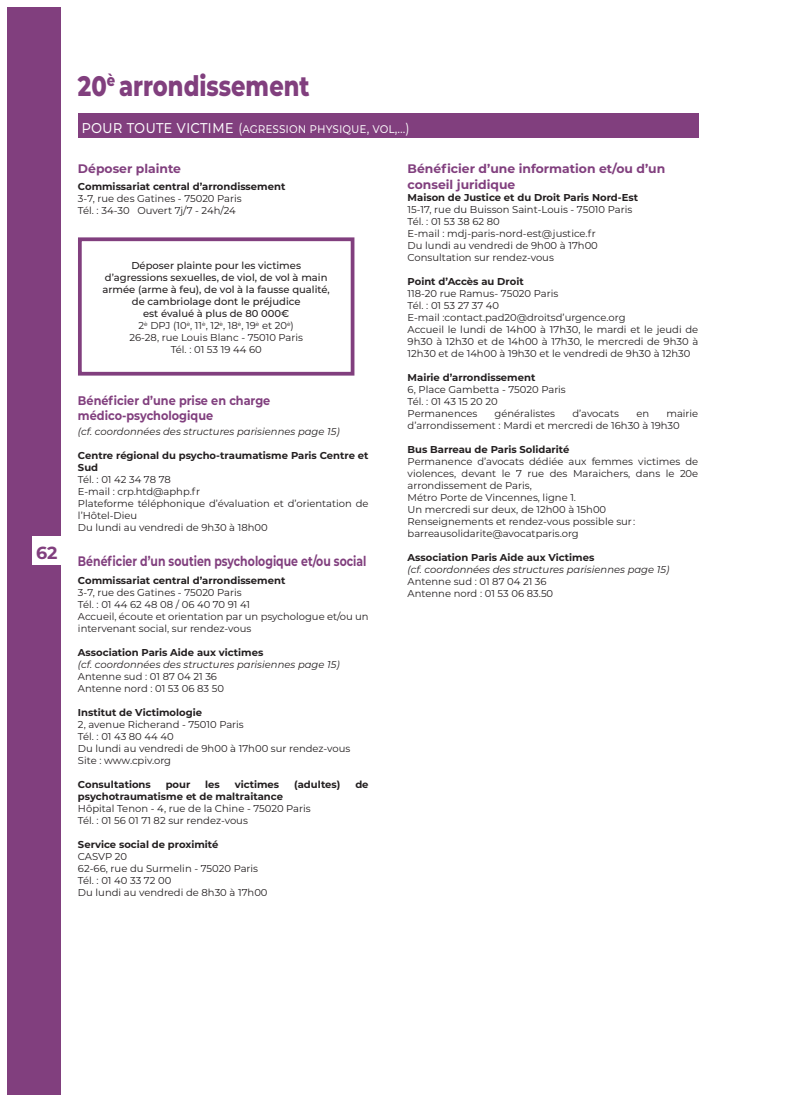
<style>
.page{position:relative;width:794px;height:1102px;background:#fff}
.page>*{position:absolute;margin:0;border:0;box-sizing:border-box;transform-origin:0 0}
.t1{font:800 28.12px "Montserrat";color:#813f7e;scale:.8 1}
.t2{font:700 17.5px "Montserrat";color:#813f7e}
.t3{font:700 13.75px "Montserrat";color:#813f7e;scale:.79 1}
.t4{font:13.75px "Montserrat";color:#fff;scale:.9 1}
.t5{font:700 12.5px/15px "Montserrat";color:#813f7e;scale:.9 1}
.t6{font:700 12.38px/16.5px "Montserrat";color:#813f7e}
.t7{font:10px/12px "Montserrat";color:#231f20}
.t8{font:700 10px/12px "Montserrat";color:#231f20}
.t9{font:500 10px/12px "Montserrat";color:#231f20;text-align:center}
.t10{font:italic 10px "Montserrat";color:#231f20}
.s1{font-size:17.5px}
.s2{font-weight:400}
</style>
<div class="page">
<div style="left:7px;top:7px;width:53px;height:1088px;background:#813f7e"></div>
<div style="left:78px;top:113px;width:620px;height:25px;background:#813f7e"></div>
<div style="left:78px;top:237px;width:276px;height:139px;border:4px solid #813f7e"></div>
<div style="left:33px;top:537px;width:28px;height:28px;background:#fff"></div>
<h2 class="t2" style="left:36px;top:541px;width:23px">62</h2>
<h1 class="t1" style="left:78px;top:65px;width:291px">20<sup>è</sup> arrondissement</h1>
<h3 class="t4" style="left:81px;top:119px;width:366px"><span class="s1">pour toute victime</span> (agression physique, vol,...)</h3>
<p class="t6" style="left:78px;top:159px;width:105px">Déposer plainte</p>
<p class="t8" style="left:78px;top:180px;width:209px">Commissariat central d’arrondissement</p>
<p class="t7" style="left:78px;top:192px;width:165px">3-7, rue des Gatines - 75020 Paris<br>Tél. : 34-30 Ouvert 7j/7 - 24h/24</p>
<p class="t9" style="left:103px;top:259px;width:229px">Déposer plainte pour les victimes d’agressions sexuelles, de viol, de vol à main armée (arme à feu), de vol à la fausse qualité, de cambriolage dont le préjudice<br>est évalué à plus de 80 000€<br><span class="s2">2</span><sup>è</sup> <span class="s2">DPJ (10</span><sup>è</sup><span class="s2">, 11</span><sup>è</sup><span class="s2">, 12</span><sup>è</sup><span class="s2">, 18</span><sup>è</sup><span class="s2">, 19</span><sup>è</sup> <span class="s2">et 20</span><sup>è</sup><span class="s2">)<br>26-28, rue Louis Blanc - 75010 Paris<br>Tél. : 01 53 19 44 60</span></p>
<p class="t5" style="left:78px;top:393px;width:215px">Bénéficier d’une prise en charge médico-psychologique</p>
<p class="t10" style="left:78px;top:424px;width:263px">(cf. coordonnées des structures parisiennes page 15)</p>
<p class="t8" style="left:78px;top:449px;width:292px">Centre régional du psycho-traumatisme Paris Centre et<br>Sud</p>
<p class="t7" style="left:78px;top:473px;width:292px">Tél. : 01 42 34 78 78<br>E-mail : crp.htd@aphp.fr<br>Plateforme téléphonique d’évaluation et d’orientation de l’Hôtel-Dieu<br>Du lundi au vendredi de 9h30 à 18h00</p>
<h3 class="t3" style="left:78px;top:551px;width:367px">Bénéficier d’un soutien psychologique et/ou social</h3>
<p class="t8" style="left:78px;top:574px;width:209px">Commissariat central d’arrondissement</p>
<p class="t7" style="left:78px;top:586px;width:292px">3-7, rue des Gatines - 75020 Paris<br>Tél. : 01 44 62 48 08 / 06 40 70 91 41<br>Accueil, écoute et orientation par un psychologue et/ou un intervenant social, sur rendez-vous</p>
<p class="t8" style="left:78px;top:646px;width:187px">Association Paris Aide aux victimes</p>
<p class="t10" style="left:78px;top:657px;width:263px">(cf. coordonnées des structures parisiennes page 15)</p>
<p class="t7" style="left:78px;top:670px;width:148px">Antenne sud : 01 87 04 21 36<br>Antenne nord : 01 53 06 83 50</p>
<p class="t8" style="left:78px;top:706px;width:126px">Institut de Victimologie</p>
<p class="t7" style="left:78px;top:718px;width:274px">2, avenue Richerand - 75010 Paris<br>Tél. : 01 43 80 44 40<br>Du lundi au vendredi de 9h00 à 17h00 sur rendez-vous<br>Site : www.cpiv.org</p>
<p class="t8" style="left:78px;top:778px;width:74px">Consultations</p>
<p class="t8" style="left:166px;top:778px;width:26px">pour</p>
<p class="t8" style="left:205px;top:778px;width:16px">les</p>
<p class="t8" style="left:235px;top:778px;width:46px">victimes</p>
<p class="t8" style="left:294px;top:778px;width:48px">(adultes)</p>
<p class="t8" style="left:355px;top:778px;width:15px">de</p>
<p class="t8" style="left:78px;top:790px;width:206px">psychotraumatisme et de maltraitance</p>
<p class="t7" style="left:78px;top:802px;width:234px">Hôpital Tenon - 4, rue de la Chine - 75020 Paris<br>Tél. : 01 56 01 71 82 sur rendez-vous</p>
<p class="t8" style="left:78px;top:838px;width:142px">Service social de proximité</p>
<p class="t7" style="left:78px;top:850px;width:191px">CASVP 20<br>62-66, rue du Surmelin - 75020 Paris<br>Tél. : 01 40 33 72 00<br>Du lundi au vendredi de 8h30 à 17h00</p>
<p class="t6" style="left:407px;top:159px;width:259px">Bénéficier d’une information et/ou d’un conseil juridique</p>
<p class="t8" style="left:407px;top:191px;width:232px">Maison de Justice et du Droit Paris Nord-Est</p>
<p class="t7" style="left:407px;top:203px;width:226px">15-17, rue du Buisson Saint-Louis - 75010 Paris Tél. : 01 53 38 62 80<br>E-mail : mdj-paris-nord-est@justice.fr<br>Du lundi au vendredi de 9h00 à 17h00<br>Consultation sur rendez-vous</p>
<p class="t8" style="left:407px;top:275px;width:118px">Point d’Accès au Droit</p>
<p class="t7" style="left:407px;top:287px;width:292px">118-20 rue Ramus- 75020 Paris<br>Tél. : 01 53 27 37 40<br>E-mail :contact.pad20@droitsd’urgence.org<br>Accueil le lundi de 14h00 à 17h30, le mardi et le jeudi de 9h30 à 12h30 et de 14h00 à 17h30, le mercredi de 9h30 à 12h30 et de 14h00 à 19h30 et le vendredi de 9h30 à 12h30</p>
<p class="t8" style="left:407px;top:371px;width:129px">Mairie d’arrondissement</p>
<p class="t7" style="left:407px;top:383px;width:160px">6, Place Gambetta - 75020 Paris<br>Tél. : 01 43 15 20 20<br>Permanences</p>
<p class="t7" style="left:494px;top:407px;width:62px">généralistes</p>
<p class="t7" style="left:572px;top:407px;width:48px">d’avocats</p>
<p class="t7" style="left:636px;top:407px;width:14px">en</p>
<p class="t7" style="left:407px;top:407px;width:292px;text-indent:259px">mairie d’arrondissement : Mardi et mercredi de 16h30 à 19h30</p>
<p class="t8" style="left:407px;top:443px;width:163px">Bus Barreau de Paris Solidarité</p>
<p class="t7" style="left:407px;top:455px;width:292px">Permanence d’avocats dédiée aux femmes victimes de violences, devant le 7 rue des Maraichers, dans le 20e arrondissement de Paris,<br>Métro Porte de Vincennes, ligne 1.<br>Un mercredi sur deux, de 12h00 à 15h00<br>Renseignements et rendez-vous possible sur : barreausolidarite@avocatparis.org</p>
<p class="t8" style="left:407px;top:551px;width:188px">Association Paris Aide aux Victimes</p>
<p class="t10" style="left:407px;top:563px;width:263px">(cf. coordonnées des structures parisiennes page 15)</p>
<p class="t7" style="left:407px;top:575px;width:147px">Antenne sud : 01 87 04 21 36<br>Antenne nord : 01 53 06 83.50</p>
</div>
